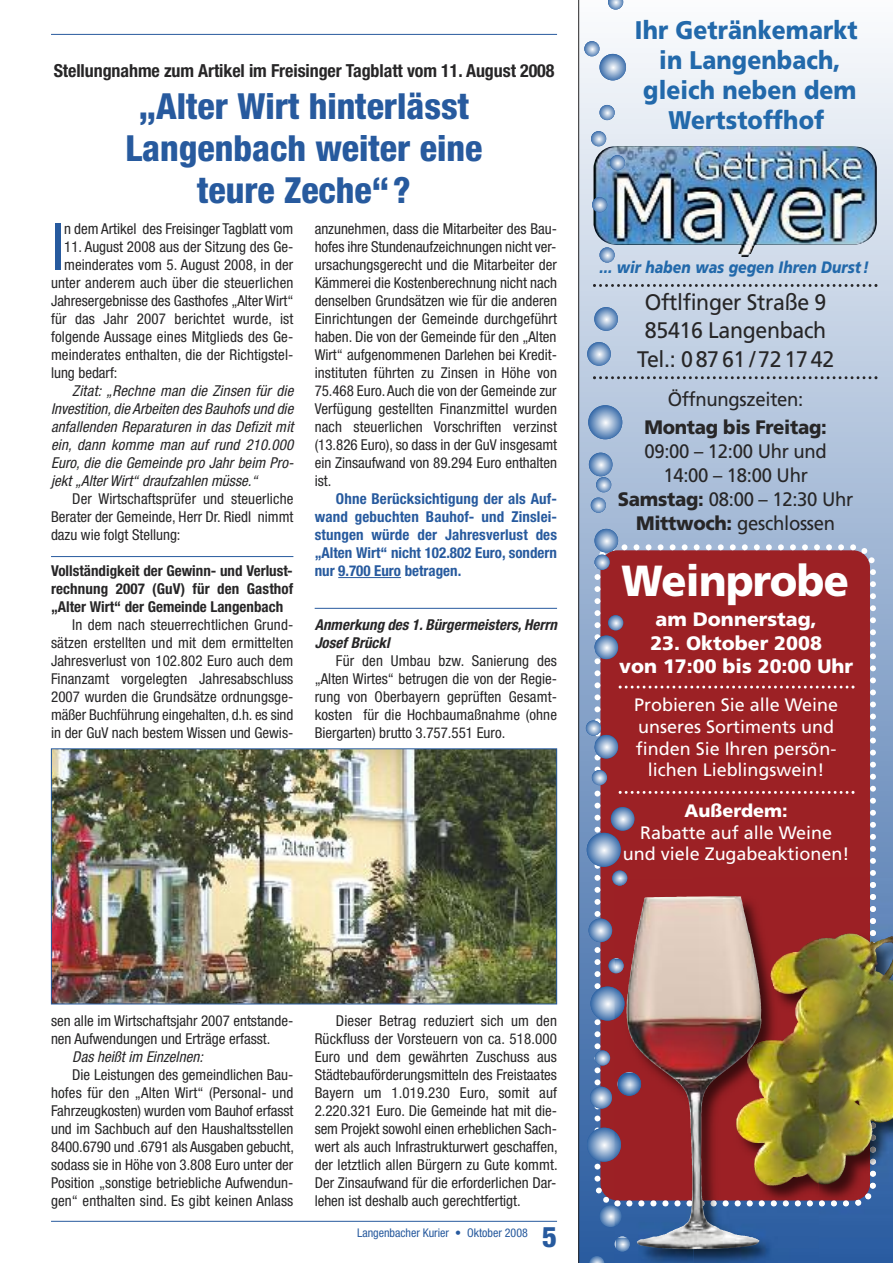
<style>
.page{position:relative;width:893px;height:1263px;background:#fff}
.page>*{position:absolute;margin:0;border:0;box-sizing:border-box;transform-origin:0 0}
.t1{font:condensed 65.4px "Helvetica Neue";color:#275a9e}
.t2{font:900 43.5px "Frutiger";letter-spacing:-.015em;color:#fff;scale:.95 1}
.t3{font:800 condensed 36px/42px "Helvetica Neue";color:#275a9e;text-align:center}
.t4{font:800 condensed 28.5px "Helvetica Neue";color:#275a9e}
.t5{font:900 25.5px/30px "Frutiger";letter-spacing:.005em;color:#2269ab;text-align:center;scale:.9 1}
.t6{font:22.5px/28.5px "Frutiger";letter-spacing:-.015em;color:#272627;text-align:center;scale:.95 1}
.t7{font:19.5px/24px "Frutiger";letter-spacing:-.015em;color:#272627;text-align:center;scale:.95 1}
.t8{font:900 19.5px/23.4px "Frutiger";color:#fff;text-align:center}
.t9{font:900 19.5px "Frutiger";letter-spacing:-.015em;color:#272627;scale:.95 1}
.t10{font:18px/21.6px "Frutiger";color:#fff;text-align:center}
.t11{font:700 condensed 18px "Helvetica Neue";letter-spacing:-.005em;color:#272627}
.t12{font:900 18px "Frutiger";color:#fff}
.t13{font:italic 900 16.5px "Frutiger";letter-spacing:.005em;color:#2269ab;scale:.85 1}
.t14{font:condensed 15px/18px "Helvetica Neue";color:#272627;text-align:justify}
.t15{font:italic condensed 15px/18px "Helvetica Neue";letter-spacing:.005em;color:#272627;text-align:justify}
.t16{font:700 condensed 15px/18px "Helvetica Neue";color:#275a9e;text-align:justify}
.t17{font:700 condensed 15px/18px "Helvetica Neue";color:#272627;text-align:justify}
.t18{font:italic 700 condensed 15px/18px "Helvetica Neue";letter-spacing:.005em;color:#272627}
.t19{font:condensed 12px "Helvetica Neue";color:#275a9e}
.s1{font-weight:900}
</style>
<div class="page">
<svg style="left:578px;top:0;width:315px;height:1263px"></svg>
<svg style="left:591px;top:541px;width:288px;height:669px;background:#9b3037"></svg>
<hr style="left:51px;top:34px;width:506px;height:1px;background:#275a9e">
<hr style="left:51px;top:1221px;width:506px;height:1px;background:#275a9e">
<img style="left:594px;top:146px;width:283px;height:111px">
<svg style="left:593px;top:376px;width:284px;height:3px"></svg>
<svg style="left:619px;top:685px;width:235px;height:3px"></svg>
<svg style="left:593px;top:284px;width:284px;height:3px"></svg>
<svg style="left:599px;top:54px;width:27px;height:26px"></svg>
<svg style="left:590px;top:986px;width:34px;height:34px"></svg>
<svg style="left:587px;top:833px;width:34px;height:34px"></svg>
<svg style="left:589px;top:918px;width:23px;height:24px"></svg>
<svg style="left:594px;top:735px;width:24px;height:23px"></svg>
<svg style="left:594px;top:635px;width:24px;height:24px"></svg>
<svg style="left:594px;top:529px;width:24px;height:23px"></svg>
<svg style="left:587px;top:1128px;width:34px;height:34px"></svg>
<svg style="left:589px;top:1256px;width:15px;height:7px"></svg>
<svg style="left:608px;top:958px;width:16px;height:15px"></svg>
<svg style="left:608px;top:615px;width:15px;height:15px"></svg>
<svg style="left:594px;top:555px;width:16px;height:15px"></svg>
<svg style="left:595px;top:1050px;width:15px;height:15px"></svg>
<svg style="left:599px;top:247px;width:16px;height:16px"></svg>
<svg style="left:592px;top:197px;width:15px;height:15px"></svg>
<svg style="left:610px;top:155px;width:15px;height:15px"></svg>
<svg style="left:591px;top:131px;width:15px;height:15px"></svg>
<svg style="left:599px;top:105px;width:16px;height:15px"></svg>
<svg style="left:586px;top:720px;width:15px;height:16px"></svg>
<svg style="left:592px;top:770px;width:15px;height:15px"></svg>
<svg style="left:584px;top:41px;width:15px;height:15px"></svg>
<svg style="left:608px;top:0;width:15px;height:10px"></svg>
<svg style="left:590px;top:1087px;width:22px;height:22px"></svg>
<svg style="left:599px;top:1205px;width:22px;height:22px"></svg>
<svg style="left:611px;top:807px;width:23px;height:24px"></svg>
<svg style="left:589px;top:453px;width:23px;height:23px"></svg>
<svg style="left:587px;top:342px;width:24px;height:24px"></svg>
<svg style="left:594px;top:307px;width:24px;height:24px"></svg>
<svg style="left:588px;top:405px;width:34px;height:34px"></svg>
<svg style="left:596px;top:477px;width:15px;height:15px"></svg>
<svg style="left:591px;top:497px;width:15px;height:16px"></svg>
<svg style="left:612px;top:870px;width:15px;height:16px"></svg>
<img style="left:615px;top:878px;width:278px;height:385px">
<img style="left:694px;top:878px;width:176px;height:322px">
<img style="left:819px;top:1076px;width:57px;height:130px">
<img style="left:615px;top:1200px;width:77px;height:6px">
<img style="left:615px;top:988px;width:9px;height:31px">
<img style="left:617px;top:1072px;width:24px;height:24px">
<img style="left:615px;top:1131px;width:6px;height:27px">
<img style="left:615px;top:1236px;width:15px;height:15px">
<img style="left:615px;top:958px;width:9px;height:15px">
<img style="left:615px;top:1206px;width:6px;height:20px">
<svg style="left:615px;top:879px;width:12px;height:7px"></svg>
<img style="left:699px;top:1200px;width:114px;height:6px">
<img style="left:736px;top:939px;width:83px;height:247px">
<img style="left:743px;top:933px;width:18px;height:123px">
<svg style="left:619px;top:791px;width:235px;height:3px"></svg>
<hr style="left:338px;top:577px;width:63px;height:1px;background:#275a9e">
<img style="left:53px;top:750px;width:502px;height:252px">
<div style="left:51px;top:748px;width:506px;height:256px;border:1px solid #275a9e"></div>
<hr style="left:315px;top:608px;width:242px;height:1px;background:#275a9e">
<hr style="left:51px;top:556px;width:242px;height:1px;background:#275a9e">
<p class="t11" style="left:54px;top:64px;width:502px">Stellungnahme zum Artikel im Freisinger Tagblatt vom 11. August 2008</p>
<h3 class="t3" style="left:126px;top:88px;width:358px">„Alter Wirt hinterlässt<br>Langenbach weiter eine teure Zeche“?</h3>
<h1 class="t1" style="left:51px;top:223px;width:15px">I</h1>
<p class="t14" style="left:64px;top:221px;width:231px">n dem Artikel des Freisinger Tagblatt vom</p>
<p class="t14" style="left:64px;top:239px;width:231px">11. August 2008 aus der Sitzung des Ge-</p>
<p class="t14" style="left:64px;top:257px;width:231px">meinderates vom 5. August 2008, in der</p>
<p class="t14" style="left:51px;top:275px;width:244px">unter anderem auch über die steuerlichen</p>
<p class="t14" style="left:51px;top:293px;width:244px">Jahresergebnisse des Gasthofes „Alter Wirt“</p>
<p class="t14" style="left:51px;top:311px;width:244px">für das Jahr 2007 berichtet wurde, ist</p>
<p class="t14" style="left:51px;top:329px;width:244px">folgende Aussage eines Mitglieds des Ge-</p>
<p class="t14" style="left:51px;top:347px;width:244px">meinderates enthalten, die der Richtigstel-</p>
<p class="t14" style="left:51px;top:365px;width:68px">lung bedarf:</p>
<p class="t15" style="left:51px;top:383px;width:244px;text-indent:21px">Zitat: „Rechne man die Zinsen für die Investition, die Arbeiten des Bauhofs und die anfallenden Reparaturen in das Defizit mit ein, dann komme man auf rund 210.000<br>Euro, die die Gemeinde pro Jahr beim Pro&shy;jekt „Alter Wirt“ draufzahlen müsse.“</p>
<p class="t14" style="left:51px;top:491px;width:244px;text-indent:21px">Der Wirtschaftsprüfer und steuerliche Berater der Gemeinde, Herr Dr. Riedl nimmt dazu wie folgt Stellung:</p>
<p class="t17" style="left:51px;top:563px;width:244px">Vollständigkeit der Gewinn- und Verlust&shy;rechnung 2007 (GuV) für den Gasthof „Alter Wirt“ der Gemeinde Langenbach</p>
<p class="t14" style="left:51px;top:617px;width:244px;text-indent:21px">In dem nach steuerrechtlichen Grund&shy;sätzen erstellten und mit dem ermittelten Jahresverlust von 102.802 Euro auch dem Finanzamt vorgelegten Jahresabschluss 2007 wurden die Grundsätze ordnungsge&shy;mäßer Buchführung eingehalten, d.h. es sind in der GuV nach bestem Wissen und Gewis-</p>
<p class="t14" style="left:315px;top:221px;width:244px">anzunehmen, dass die Mitarbeiter des Bau&shy;hofes ihre Stundenaufzeichnungen nicht ver&shy;ursachungsgerecht und die Mitarbeiter der Kämmerei die Kostenberechnung nicht nach denselben Grundsätzen wie für die anderen Einrichtungen der Gemeinde durchgeführt haben. Die von der Gemeinde für den „Alten Wirt“ aufgenommenen Darlehen bei Kredit&shy;instituten führten zu Zinsen in Höhe von 75.468 Euro. Auch die von der Gemeinde zur Verfügung gestellten Finanzmittel wurden nach steuerlichen Vorschriften verzinst (13.826 Euro), so dass in der GuV insgesamt ein Zinsaufwand von 89.294 Euro enthalten ist.</p>
<p class="t16" style="left:315px;top:491px;width:244px;text-indent:21px">Ohne Berücksichtigung der als Auf&shy;wand gebuchten Bauhof- und Zinslei&shy;stungen würde der Jahresverlust des „Alten Wirt“ nicht 102.802 Euro, sondern nur 9.700 Euro betragen.</p>
<p class="t18" style="left:315px;top:617px;width:244px">Anmerkung des 1. Bürgermeisters, Herrn<br>Josef Brückl</p>
<p class="t14" style="left:315px;top:653px;width:244px;text-indent:21px">Für den Umbau bzw. Sanierung des „Alten Wirtes“ betrugen die von der Regie&shy;rung von Oberbayern geprüften Gesamt&shy;kosten für die Hochbaumaßnahme (ohne Biergarten) brutto 3.757.551 Euro.</p>
<h3 class="t5" style="left:635px;top:17px;width:249px">Ihr Getränkemarkt in Langenbach, gleich neben dem<br>Wertstoffhof</h3>
<p class="t13" style="left:599px;top:260px;width:319px">... wir haben was gegen Ihren Durst!</p>
<h3 class="t6" style="left:637px;top:289px;width:209px">Oftlfinger Straße 9<br>85416 Langenbach<br>Tel.: 08761 /721742</h3>
<h3 class="t7" style="left:668px;top:389px;width:144px">Öffnungszeiten:</h3>
<h3 class="t9" style="left:644px;top:419px;width:193px">Montag bis Freitag:</h3>
<h3 class="t7" style="left:618px;top:441px;width:250px">09:00 – 12:00 Uhr und<br>14:00 – 18:00 Uhr<br><span class="s1">Samstag:</span> 08:00 – 12:30 Uhr<br><span class="s1">Mittwoch:</span> geschlossen</h3>
<h2 class="t2" style="left:621px;top:563px;width:241px">Weinprobe</h2>
<h3 class="t8" style="left:655px;top:609px;width:163px">am Donnerstag,</h3>
<h3 class="t8" style="left:619px;top:633px;width:235px">23. Oktober 2008<br>von 17:00 bis 20:00 Uhr</h3>
<p class="t10" style="left:634px;top:696px;width:206px">Probieren Sie alle Weine unseres Sortiments und finden Sie Ihren persön&shy;lichen Lieblingswein!</p>
<p class="t12" style="left:685px;top:804px;width:105px">Außerdem:</p>
<p class="t10" style="left:623px;top:823px;width:228px">Rabatte auf alle Weine und viele Zugabeaktionen!</p>
<p class="t14" style="left:51px;top:1013px;width:244px">sen alle im Wirtschaftsjahr 2007 entstande&shy;nen Aufwendungen und Erträge erfasst.</p>
<p class="t15" style="left:72px;top:1049px;width:132px">Das heißt im Einzelnen:</p>
<p class="t14" style="left:51px;top:1067px;width:244px;text-indent:21px">Die Leistungen des gemeindlichen Bau&shy;hofes für den „Alten Wirt“ (Personal- und Fahrzeugkosten) wurden vom Bauhof erfasst und im Sachbuch auf den Haushaltsstellen 8400.6790 und .6791 als Ausgaben gebucht, sodass sie in Höhe von 3.808 Euro unter der Position „sonstige betriebliche Aufwendun&shy;gen“ enthalten sind. Es gibt keinen Anlass</p>
<p class="t14" style="left:315px;top:1013px;width:244px;text-indent:21px">Dieser Betrag reduziert sich um den Rückfluss der Vorsteuern von ca. 518.000<br>Euro und dem gewährten Zuschuss aus Städtebauförderungsmitteln des Freistaates Bayern um 1.019.230 Euro, somit auf 2.220.321 Euro. Die Gemeinde hat mit die&shy;sem Projekt sowohl einen erheblichen Sach&shy;wert als auch Infrastrukturwert geschaffen, der letztlich allen Bürgern zu Gute kommt.<br>Der Zinsaufwand für die erforderlichen Dar&shy;lehen ist deshalb auch gerechtfertigt.</p>
<p class="t19" style="left:357px;top:1228px;width:172px">Langenbacher Kurier • Oktober 2008</p>
<h3 class="t4" style="left:542px;top:1227px;width:16px">5</h3>
</div>
